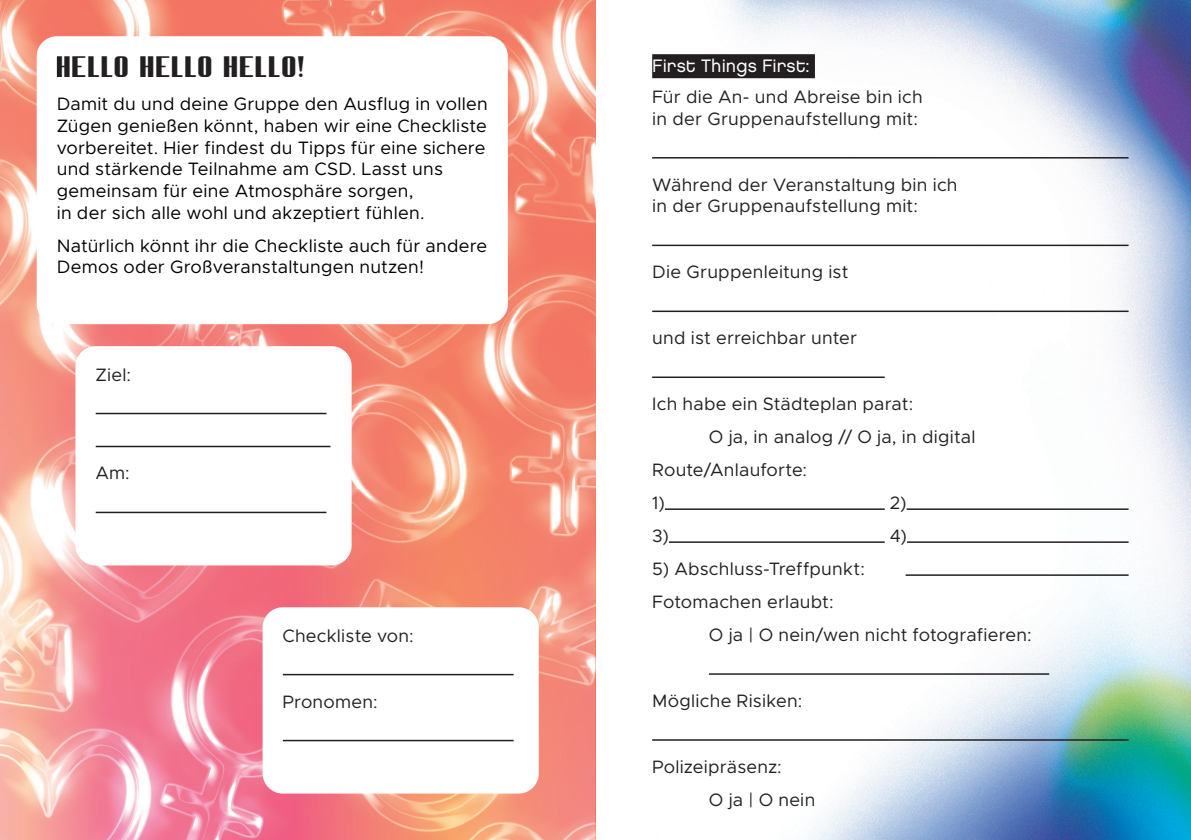
<style>
.page{position:relative;width:1191px;height:840px;background:#fff}
.page>*{position:absolute;margin:0;border:0;box-sizing:border-box;transform-origin:0 0}
.t1{font:24px "Kyou";color:#231f20}
.t2{font:18px/21.6px "Metropolis";letter-spacing:.015em;color:#231f20}
.t3{font:18px/21.6px "Metropolis";letter-spacing:.015em;color:#000}
.t4{font:18px "Chalet London Nineteen Eighty";letter-spacing:.005em;color:#fff}
</style>
<div class="page">
<img style="left:0;top:0;width:1191px;height:839px">
<div style="left:85px;top:356px;width:256px;height:199px;background:#fff;border-radius:10px"></div>
<hr style="left:95px;top:412px;width:231px;height:2px;background:#231f20">
<hr style="left:95px;top:445px;width:235px;height:2px;background:#231f20">
<hr style="left:95px;top:511px;width:231px;height:2px;background:#231f20">
<div style="left:75px;top:346px;width:276px;height:219px;border:20px solid #fff;border-radius:10px"></div>
<div style="left:273px;top:617px;width:256px;height:166px;background:#fff;border-radius:10px"></div>
<hr style="left:283px;top:673px;width:230px;height:2px;background:#231f20">
<hr style="left:283px;top:739px;width:230px;height:1px;background:#231f20">
<div style="left:263px;top:607px;width:276px;height:186px;border:20px solid #fff;border-radius:10px"></div>
<div style="left:652px;top:54px;width:163px;height:24px;background:#231f20"></div>
<hr style="left:652px;top:157px;width:476px;height:1px;background:#231f20">
<hr style="left:652px;top:244px;width:476px;height:2px;background:#231f20">
<hr style="left:652px;top:310px;width:476px;height:2px;background:#231f20">
<hr style="left:652px;top:376px;width:232px;height:2px;background:#231f20">
<hr style="left:665px;top:508px;width:219px;height:1px;background:#231f20">
<hr style="left:906px;top:508px;width:222px;height:1px;background:#231f20">
<hr style="left:669px;top:541px;width:215px;height:1px;background:#231f20">
<hr style="left:907px;top:541px;width:221px;height:1px;background:#231f20">
<hr style="left:905px;top:574px;width:223px;height:1px;background:#231f20">
<hr style="left:709px;top:673px;width:340px;height:1px;background:#231f20">
<hr style="left:652px;top:738px;width:476px;height:2px;background:#231f20">
<div style="left:47px;top:46px;width:451px;height:268px;background:#fff;border-radius:10px"></div>
<div style="left:37px;top:36px;width:471px;height:288px;border:20px solid #fff;border-radius:10px"></div>
<h1 class="t1" style="left:57px;top:54px;width:249px">HELLO HELLO HELLO!</h1>
<p class="t3" style="left:57px;top:93px;width:432px">Damit du und deine Gruppe den Ausflug in vollen Zügen genießen könnt, haben wir eine Checkliste vorbereitet. Hier findest du Tipps für eine sichere und stärkende Teilnahme am CSD. Lasst uns gemeinsam für eine Atmosphäre sorgen,<br>in der sich alle wohl und akzeptiert fühlen.</p>
<p class="t3" style="left:57px;top:234px;width:432px">Natürlich könnt ihr die Checkliste auch für andere<br>Demos oder Großveranstaltungen nutzen!</p>
<p class="t2" style="left:95px;top:363px;width:37px">Ziel:</p>
<p class="t2" style="left:95px;top:462px;width:36px">Am:</p>
<p class="t2" style="left:283px;top:624px;width:132px">Checkliste von:</p>
<p class="t2" style="left:283px;top:690px;width:97px">Pronomen:</p>
<p class="t4" style="left:652px;top:55px;width:159px">First Things First:</p>
<p class="t2" style="left:652px;top:86px;width:272px">Für die An- und Abreise bin ich in der Gruppenaufstellung mit:</p>
<p class="t2" style="left:652px;top:174px;width:307px">Während der Veranstaltung bin ich in der Gruppenaufstellung mit:</p>
<p class="t2" style="left:652px;top:261px;width:198px">Die Gruppenleitung ist</p>
<p class="t2" style="left:652px;top:327px;width:206px">und ist erreichbar unter</p>
<p class="t2" style="left:652px;top:393px;width:263px">Ich habe ein Städteplan parat:</p>
<p class="t2" style="left:709px;top:426px;width:268px">O ja, in analog // O ja, in digital</p>
<p class="t2" style="left:652px;top:459px;width:156px">Route/Anlauforte:</p>
<p class="t2" style="left:652px;top:492px;width:14px">1)</p>
<p class="t2" style="left:890px;top:492px;width:18px">2)</p>
<p class="t2" style="left:652px;top:525px;width:18px">3)</p>
<p class="t2" style="left:890px;top:525px;width:19px">4)</p>
<p class="t2" style="left:652px;top:552px;width:214px;line-height:33px">5) Abschluss-Treffpunkt:<br>Fotomachen erlaubt:</p>
<p class="t2" style="left:709px;top:623px;width:324px">O ja | O nein/wen nicht fotografieren:</p>
<p class="t2" style="left:652px;top:689px;width:151px">Mögliche Risiken:</p>
<p class="t2" style="left:709px;top:749px;width:108px;line-height:33px;text-indent:-57px">Polizeipräsenz:<br>O ja | O nein</p>
</div>
